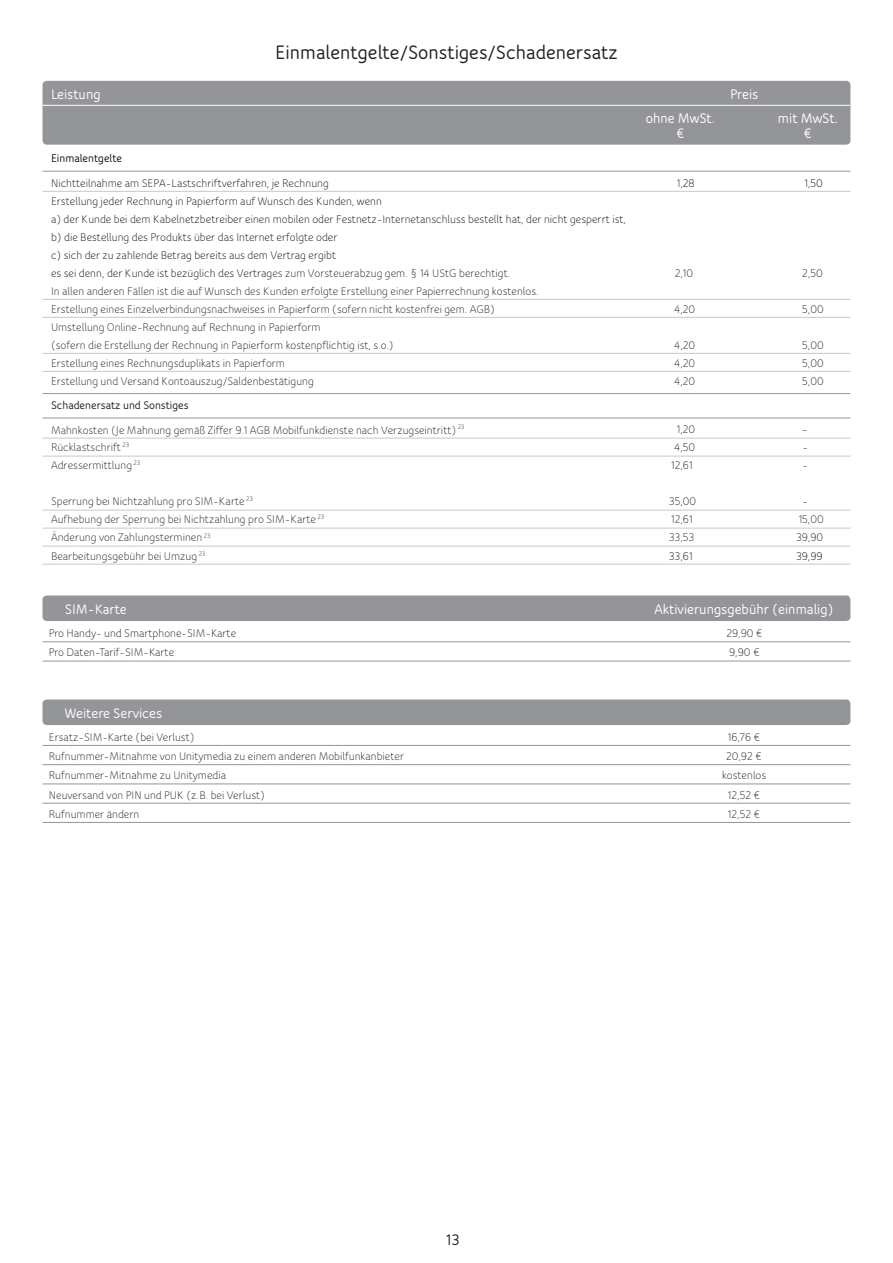
<style>
.page{position:relative;width:893px;height:1263px;background:#fff}
.page>*{position:absolute;margin:0;border:0;box-sizing:border-box;transform-origin:0 0}
.t1{font:700 21px "Bloom Speak OT";color:#231f20}
.t2{font:700 16.5px "Bloom Speak OT";color:#231f20}
.t3{font:700 15px "Bloom Speak OT";color:#fff}
.t4{font:12px/18px "Bloom Speak OT";color:#231f20}
.t5{font:12px/18px "Bloom Speak OT";color:#0b0e15}
.t6{font:700 12px "Bloom Speak OT";color:#0b0e15}
.s1{color:#231f20}
.s2{font-weight:700}
</style>
<div class="page">
<div style="left:43px;top:81px;width:807px;height:64px;background:#939598;border-radius:4px"></div>
<hr style="left:43px;top:105px;width:807px;height:1px;background:#fff">
<hr style="left:43px;top:171px;width:807px;height:1px;background:#939598">
<hr style="left:43px;top:191px;width:807px;height:1px;background:#c7c8ca">
<hr style="left:43px;top:299px;width:807px;height:1px;background:#c7c8ca">
<hr style="left:43px;top:317px;width:807px;height:1px;background:#c7c8ca">
<hr style="left:43px;top:353px;width:807px;height:1px;background:#c7c8ca">
<hr style="left:43px;top:371px;width:807px;height:1px;background:#c7c8ca">
<hr style="left:43px;top:393px;width:807px;height:1px;background:#939598">
<hr style="left:43px;top:418px;width:807px;height:1px;background:#939598">
<hr style="left:43px;top:438px;width:807px;height:1px;background:#c7c8ca">
<hr style="left:43px;top:456px;width:807px;height:1px;background:#c7c8ca">
<hr style="left:43px;top:510px;width:807px;height:1px;background:#c7c8ca">
<hr style="left:43px;top:528px;width:807px;height:1px;background:#c7c8ca">
<hr style="left:43px;top:546px;width:807px;height:1px;background:#c7c8ca">
<hr style="left:43px;top:564px;width:807px;height:1px;background:#c7c8ca">
<hr style="left:43px;top:641px;width:807px;height:1px;background:#939598">
<hr style="left:43px;top:661px;width:807px;height:1px;background:#939598">
<div style="left:43px;top:595px;width:807px;height:26px;background:#939598;border-radius:4px"></div>
<hr style="left:43px;top:745px;width:807px;height:1px;background:#939598">
<hr style="left:43px;top:764px;width:807px;height:1px;background:#939598">
<hr style="left:43px;top:783px;width:807px;height:1px;background:#939598">
<hr style="left:43px;top:803px;width:807px;height:1px;background:#939598">
<hr style="left:43px;top:822px;width:807px;height:1px;background:#939598">
<div style="left:43px;top:699px;width:807px;height:26px;background:#939598;border-radius:4px"></div>
<h1 class="t1" style="left:275px;top:40px;width:344px">Einmalentgelte/Sonstiges/Schadenersatz</h1>
<p class="t3" style="left:51px;top:86px;width:51px">Leistung</p>
<p class="t3" style="left:730px;top:86px;width:30px">Preis</p>
<p class="t3" style="left:646px;top:109px;width:71px">ohne MwSt.</p>
<p class="t3" style="left:778px;top:109px;width:61px">mit MwSt.</p>
<p class="t3" style="left:676px;top:124px;width:10px">€</p>
<p class="t3" style="left:804px;top:124px;width:10px">€</p>
<p class="t6" style="left:51px;top:151px;width:73px">Einmalentgelte</p>
<p class="t5" style="left:51px;top:174px;width:279px">Nichtteilnahme am SEPA-Lastschriftverfahren, je Rechnung</p>
<p class="t5" style="left:677px;top:174px;width:19px">1,28</p>
<p class="t5" style="left:804px;top:174px;width:20px">1,50</p>
<p class="t5" style="left:51px;top:192px;width:577px">Erstellung jeder Rechnung in Papierform auf Wunsch des Kunden, wenn<br>a) der Kunde bei dem Kabelnetzbetreiber einen mobilen oder Festnetz-Internetanschluss bestellt hat, der nicht gesperrt ist, b) die Bestellung des Produkts über das Internet erfolgte oder<br>c) sich der zu zahlende Betrag bereits aus dem Vertrag ergibt<br>es sei denn, der Kunde ist bezüglich des Vertrag<span class="s1">es zum Vorsteuerabzug gem. § 14 UStG berechtigt.</span></p>
<p class="t4" style="left:675px;top:264px;width:20px">2,10</p>
<p class="t4" style="left:802px;top:264px;width:22px">2,50</p>
<p class="t4" style="left:51px;top:282px;width:489px">In allen anderen Fällen ist die auf Wunsch des Kunden erfolgte Erstellung einer Papierrechnung kostenlos.<br>Erstellung eines Einzelverbindungsnachweises in Papierform (sofern nicht kostenfrei gem. AGB)</p>
<p class="t4" style="left:51px;top:318px;width:344px">Umstellung Online-Rechnung auf Rechnung in Papierform<br>(sofern die Erstellung der Rechnung in Papierform kostenpflichtig ist, s.o.)</p>
<p class="t4" style="left:674px;top:300px;width:22px">4,20</p>
<p class="t4" style="left:802px;top:300px;width:23px">5,00</p>
<p class="t4" style="left:674px;top:336px;width:22px">4,20</p>
<p class="t4" style="left:802px;top:336px;width:23px">5,00</p>
<p class="t4" style="left:51px;top:354px;width:236px">Erstellung eines Rechnungsduplikats in Papierform</p>
<p class="t4" style="left:674px;top:354px;width:22px">4,20</p>
<p class="t4" style="left:802px;top:354px;width:23px">5,00</p>
<p class="t4" style="left:51px;top:372px;width:264px">Erstellung und Versand Kontoauszug/Saldenbestätigung</p>
<p class="t4" style="left:674px;top:372px;width:22px">4,20</p>
<p class="t4" style="left:802px;top:372px;width:23px">5,00</p>
<p class="t4" style="left:51px;top:393px;width:415px;line-height:24.5px"><span class="s2">Schadenersatz und Sonstiges<br></span>Mahnkosten (Je Mahnung gemäß Ziffer 9.1 AGB Mobilfunkdienste nach Verzugseintritt) <sup>23</sup></p>
<p class="t4" style="left:677px;top:421px;width:20px">1,20</p>
<p class="t4" style="left:802px;top:421px;width:8px">–</p>
<p class="t4" style="left:51px;top:439px;width:80px">Rücklastschrift <sup>23</sup></p>
<p class="t4" style="left:674px;top:439px;width:23px">4,50</p>
<p class="t4" style="left:802px;top:439px;width:7px">-</p>
<p class="t4" style="left:51px;top:457px;width:91px">Adressermittlung <sup>23</sup></p>
<p class="t4" style="left:671px;top:457px;width:23px">12,61</p>
<p class="t4" style="left:802px;top:457px;width:7px">-</p>
<p class="t4" style="left:51px;top:493px;width:203px">Sperrung bei Nichtzahlung pro SIM-Karte <sup>23</sup></p>
<p class="t4" style="left:669px;top:493px;width:29px">35,00</p>
<p class="t4" style="left:802px;top:493px;width:7px">-</p>
<p class="t4" style="left:51px;top:511px;width:275px">Aufhebung der Sperrung bei Nichtzahlung pro SIM-Karte <sup>23</sup></p>
<p class="t4" style="left:671px;top:511px;width:23px">12,61</p>
<p class="t4" style="left:799px;top:511px;width:27px">15,00</p>
<p class="t4" style="left:51px;top:529px;width:161px">Änderung von Zahlungsterminen <sup>23</sup></p>
<p class="t4" style="left:669px;top:529px;width:27px">33,53</p>
<p class="t4" style="left:796px;top:529px;width:29px">39,90</p>
<p class="t4" style="left:51px;top:547px;width:156px">Bearbeitungsgebühr bei Umzug <sup>23</sup></p>
<p class="t5" style="left:669px;top:547px;width:25px">33,61</p>
<p class="t5" style="left:796px;top:547px;width:28px">39,99</p>
<p class="t3" style="left:65px;top:600px;width:64px">SIM-Karte</p>
<p class="t3" style="left:654px;top:600px;width:181px">Aktivierungsgebühr (einmalig)</p>
<p class="t4" style="left:49px;top:624px;width:189px">Pro Handy- und Smartphone-SIM-Karte</p>
<p class="t4" style="left:726px;top:624px;width:38px">29,90 €</p>
<p class="t4" style="left:49px;top:643px;width:127px">Pro Daten-Tarif-SIM-Karte</p>
<p class="t4" style="left:729px;top:643px;width:32px">9,90 €</p>
<p class="t3" style="left:65px;top:704px;width:99px">Weitere Services</p>
<p class="t4" style="left:49px;top:728px;width:147px">Ersatz-SIM-Karte (bei Verlust)</p>
<p class="t4" style="left:728px;top:728px;width:34px">16,76 €</p>
<p class="t4" style="left:49px;top:747px;width:357px">Rufnummer-Mitnahme von Unitymedia zu einem anderen Mobilfunkanbieter</p>
<p class="t4" style="left:726px;top:747px;width:37px">20,92 €</p>
<p class="t4" style="left:49px;top:766px;width:179px">Rufnummer-Mitnahme zu Unitymedia</p>
<p class="t4" style="left:722px;top:766px;width:46px">kostenlos</p>
<p class="t4" style="left:49px;top:786px;width:218px">Neuversand von PIN und PUK (z.B. bei Verlust)</p>
<p class="t4" style="left:728px;top:786px;width:34px">12,52 €</p>
<p class="t4" style="left:49px;top:805px;width:92px">Rufnummer ändern</p>
<p class="t4" style="left:728px;top:805px;width:34px">12,52 €</p>
<h2 class="t2" style="left:446px;top:1230px;width:15px">13</h2>
</div>
